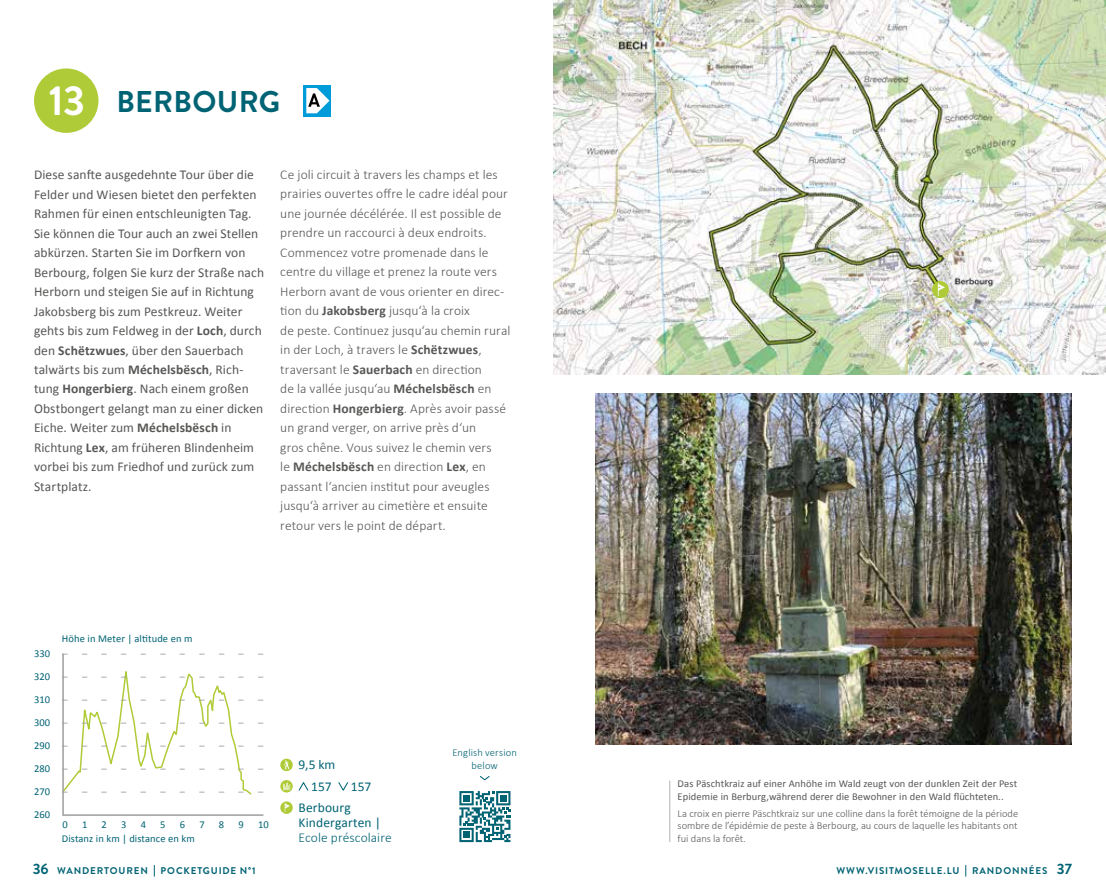
<style>
.page{position:relative;width:1106px;height:893px;background:#fff}
.page>*{position:absolute;margin:0;border:0;box-sizing:border-box;transform-origin:0 0}
.t1{font:700 30px "Brandon Grotesque";letter-spacing:.01em;color:#006374}
.t2{font:300 13.5px/19.5px "Calibri";letter-spacing:.005em;color:#575756}
.t3{font:13.5px/19.5px "Calibri";letter-spacing:.005em;color:#575756}
.t4{font:13.5px/21.5px "Calibri";letter-spacing:.01em;color:#006374;text-align:right}
.t5{font:300 13.5px "Calibri";letter-spacing:.005em;color:#006374}
.t6{font:300 10.5px/12.6px "Calibri";color:#575756;text-align:justify}
.t7{font:10.5px/12.6px "Calibri";letter-spacing:.01em;color:#575756}
.t8{font:10.5px/23.1px "Calibri";letter-spacing:.01em;color:#006374;text-align:justify}
.t9{font:10.5px "Calibri";color:#9d9d9c}
.t10{font:300 10.5px/12.6px "Calibri";letter-spacing:.015em;color:#006374;text-align:center}
.t11{font:700 9.75px "Brandon Grotesque";letter-spacing:.09em;color:#006374}
.s1{font-size:42px;color:#fff}
.s2{font-weight:700}
.s3{font-size:15px}
</style>
<div class="page">
<div style="left:34px;top:68px;width:64px;height:65px;background:#afcb37;border-radius:50%"></div>
<svg style="left:280px;top:759px;width:13px;height:12px"></svg>
<svg style="left:284px;top:760px;width:5px;height:9px"></svg>
<svg style="left:280px;top:780px;width:13px;height:12px"></svg>
<svg style="left:283px;top:782px;width:7px;height:8px"></svg>
<svg style="left:298px;top:782px;width:11px;height:9px"></svg>
<svg style="left:338px;top:782px;width:10px;height:9px"></svg>
<svg style="left:280px;top:801px;width:13px;height:13px"></svg>
<svg style="left:285px;top:803px;width:5px;height:9px"></svg>
<img style="left:553px;top:0;width:553px;height:374px">
<svg style="left:62px;top:653px;width:202px;height:163px"></svg>
<div style="left:932px;top:281px;width:17px;height:17px;background:#afcb37;border-radius:50%"></div>
<svg style="left:937px;top:283px;width:8px;height:13px"></svg>
<img style="left:595px;top:394px;width:476px;height:351px">
<hr style="left:669px;top:781px;width:1px;height:61px;background:#b3b2b2">
<div style="left:304px;top:85px;width:27px;height:31px;background:#009cda"></div>
<svg style="left:306px;top:88px;width:23px;height:25px"></svg>
<svg style="left:459px;top:791px;width:51px;height:51px"></svg>
<svg style="left:480px;top:776px;width:10px;height:5px"></svg>
<svg style="left:154px;top:865px;width:1px;height:12px"></svg>
<svg style="left:965px;top:865px;width:1px;height:12px"></svg>
<h1 class="t1" style="left:49px;top:81px;width:233px"><span class="s1">13</span> BERBOURG</h1>
<p class="t3" style="left:34px;top:165px;width:232px">Diese sanfte ausgedehnte Tour über die Felder und Wiesen bietet den perfekten Rahmen für einen entschleunigten Tag.<br>Sie können die Tour auch an zwei Stellen abkürzen. Starten Sie im Dorfkern von Berbourg, folgen Sie kurz der Straße nach Herborn und steigen Sie auf in Richtung Jakobsberg bis zum Pestkreuz. Weiter gehts bis zum Feldweg in der <span class="s2">Loch</span>, durch den <span class="s2">Schëtzwues</span>, über den Sauerbach talwärts bis zum <span class="s2">Méchelsbësch</span>, Rich&shy;tung <span class="s2">Hongerbierg</span>. Nach einem großen Obstbongert gelangt man zu einer dicken Eiche. Weiter zum <span class="s2">Méchelsbësch</span> in Richtung <span class="s2">Lex</span>, am früheren Blindenheim vorbei bis zum Friedhof und zurück zum Startplatz.</p>
<p class="t2" style="left:280px;top:164px;width:232px">Ce joli circuit à travers les champs et les prairies ouvertes offre le cadre idéal pour une journée décélérée. Il est possible de prendre un raccourci à deux endroits.<br>Commencez votre promenade dans le centre du village et prenez la route vers Herborn avant de vous orienter en direc&shy;tion du <span class="s2">Jakobsberg</span> jusqu‘à la croix<br>de peste. Continuez jusqu‘au chemin rural in der Loch, à travers le <span class="s2">Schëtzwues</span>, traversant le <span class="s2">Sauerbach</span> en direction<br>de la vallée jusqu‘au <span class="s2">Méchelsbësch</span> en direction <span class="s2">Hongerbierg</span>. Après avoir passé un grand verger, on arrive près d‘un<br>gros chêne. Vous suivez le chemin vers<br>le <span class="s2">Méchelsbësch</span> en direction <span class="s2">Lex</span>, en passant l‘ancien institut pour aveugles jusqu‘à arriver au cimetière et ensuite retour vers le point de départ.</p>
<p class="t8" style="left:62px;top:627px;width:132px">Höhe in Meter | altitude en m</p>
<p class="t8" style="left:34px;top:642px;width:18px">330<br>320<br>310<br>300<br>290<br>280<br>270<br>260</p>
<p class="t9" style="left:62px;top:647px;width:26px">– –</p>
<p class="t9" style="left:102px;top:647px;width:26px">– –</p>
<p class="t9" style="left:141px;top:647px;width:26px">– –</p>
<p class="t9" style="left:180px;top:647px;width:26px">– –</p>
<p class="t9" style="left:219px;top:647px;width:26px">– –</p>
<p class="t9" style="left:258px;top:647px;width:7px">–</p>
<p class="t9" style="left:62px;top:670px;width:26px">– –</p>
<p class="t9" style="left:102px;top:670px;width:26px">– –</p>
<p class="t9" style="left:141px;top:670px;width:26px">– –</p>
<p class="t9" style="left:180px;top:670px;width:26px">– –</p>
<p class="t9" style="left:219px;top:670px;width:26px">– –</p>
<p class="t9" style="left:258px;top:670px;width:7px">–</p>
<p class="t9" style="left:62px;top:693px;width:26px">– –</p>
<p class="t9" style="left:102px;top:693px;width:26px">– –</p>
<p class="t9" style="left:141px;top:693px;width:26px">– –</p>
<p class="t9" style="left:180px;top:693px;width:26px">– –</p>
<p class="t9" style="left:219px;top:693px;width:26px">– –</p>
<p class="t9" style="left:258px;top:693px;width:7px">–</p>
<p class="t9" style="left:62px;top:716px;width:26px">– –</p>
<p class="t9" style="left:102px;top:716px;width:26px">– –</p>
<p class="t9" style="left:141px;top:716px;width:26px">– –</p>
<p class="t9" style="left:180px;top:716px;width:26px">– –</p>
<p class="t9" style="left:219px;top:716px;width:26px">– –</p>
<p class="t9" style="left:258px;top:716px;width:7px">–</p>
<p class="t9" style="left:62px;top:739px;width:26px">– –</p>
<p class="t9" style="left:102px;top:739px;width:26px">– –</p>
<p class="t9" style="left:141px;top:739px;width:26px">– –</p>
<p class="t9" style="left:180px;top:739px;width:26px">– –</p>
<p class="t9" style="left:219px;top:739px;width:26px">– –</p>
<p class="t9" style="left:258px;top:739px;width:7px">–</p>
<p class="t9" style="left:62px;top:762px;width:26px">– –</p>
<p class="t9" style="left:102px;top:762px;width:26px">– –</p>
<p class="t9" style="left:141px;top:762px;width:26px">– –</p>
<p class="t9" style="left:180px;top:762px;width:26px">– –</p>
<p class="t9" style="left:219px;top:762px;width:26px">– –</p>
<p class="t9" style="left:258px;top:762px;width:7px">–</p>
<p class="t9" style="left:62px;top:785px;width:26px">– –</p>
<p class="t9" style="left:102px;top:785px;width:26px">– –</p>
<p class="t9" style="left:141px;top:785px;width:26px">– –</p>
<p class="t9" style="left:180px;top:785px;width:26px">– –</p>
<p class="t9" style="left:219px;top:785px;width:26px">– –</p>
<p class="t9" style="left:258px;top:785px;width:7px">–</p>
<p class="t7" style="left:677px;top:778px;width:341px">Das Päschtkraiz auf einer Anhöhe im Wald zeugt von der dunklen Zeit der Pest<br>Epidemie in Berburg,während derer die Bewohner in den Wald flüchteten..</p>
<p class="t6" style="left:677px;top:807px;width:342px">La croix en pierre Päschtkraiz sur une colline dans la forêt témoigne de la période sombre de l’épidémie de peste à Berbourg, au cours de laquelle les habitants ont fui dans la forêt.</p>
<p class="t10" style="left:452px;top:746px;width:66px">English version below</p>
<p class="t4" style="left:298px;top:754px;width:38px">9,5 km<br>157</p>
<p class="t4" style="left:351px;top:775px;width:22px">157</p>
<p class="t4" style="left:298px;top:800px;width:84px;line-height:15px;text-align:left">Berbourg<br>Kindergarten |</p>
<p class="t5" style="left:298px;top:829px;width:95px">Ecole préscolaire</p>
<p class="t8" style="left:62px;top:813px;width:7px">0</p>
<p class="t8" style="left:82px;top:813px;width:7px">1</p>
<p class="t8" style="left:102px;top:813px;width:7px">2</p>
<p class="t8" style="left:121px;top:813px;width:7px">3</p>
<p class="t8" style="left:141px;top:813px;width:7px">4</p>
<p class="t8" style="left:160px;top:813px;width:7px">5</p>
<p class="t8" style="left:180px;top:813px;width:7px">6</p>
<p class="t8" style="left:199px;top:813px;width:7px">7</p>
<p class="t8" style="left:219px;top:813px;width:7px">8</p>
<p class="t8" style="left:238px;top:813px;width:7px">9</p>
<p class="t8" style="left:258px;top:813px;width:12px">10</p>
<p class="t8" style="left:62px;top:827px;width:134px">Distanz in km | distance en km</p>
<p class="t11" style="left:33px;top:864px;width:117px"><span class="s3">36</span> WANDERTOUREN</p>
<p class="t11" style="left:161px;top:864px;width:97px">POCKETGUIDE N°1</p>
<p class="t11" style="left:836px;top:864px;width:124px">WWW.VISITMOSELLE.LU</p>
<p class="t11" style="left:972px;top:864px;width:101px">RANDONNÉES <span class="s3">37</span></p>
</div>
